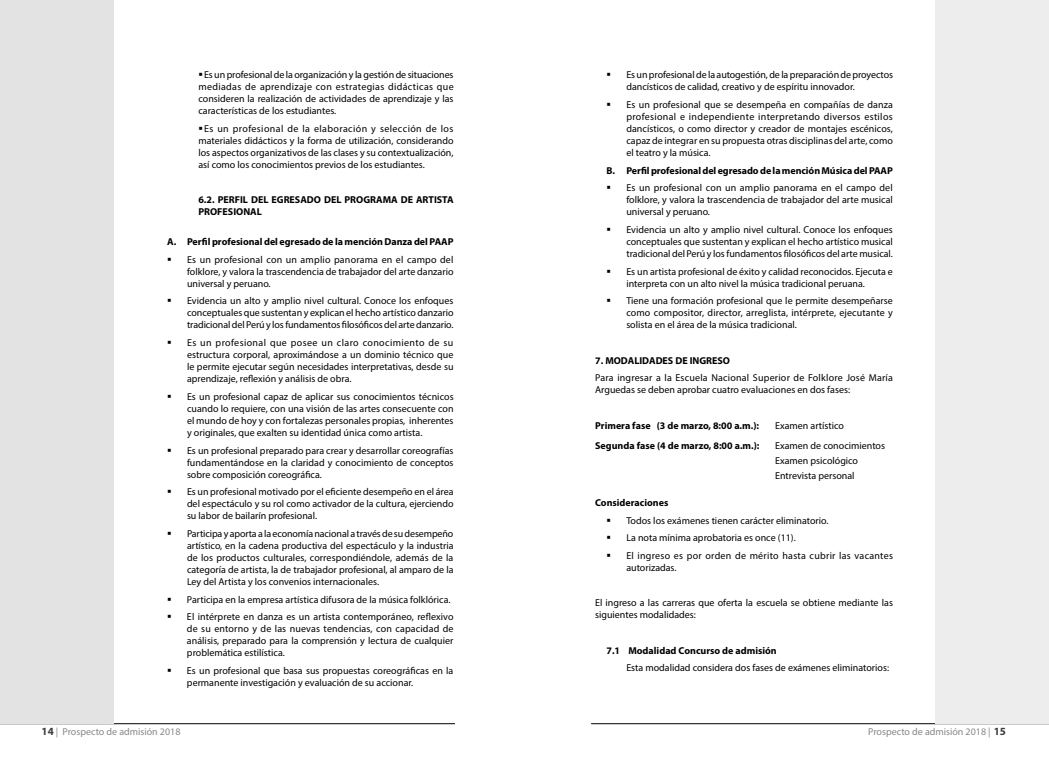
<style>
.page{position:relative;width:1049px;height:766px;background:#fff}
.page>*{position:absolute;margin:0;border:0;box-sizing:border-box;transform-origin:0 0}
.t1{font:10px/12px "Myriad Pro";color:#000;text-align:justify}
.t2{font:700 10px/12px "Myriad Pro";color:#000}
.t3{font:10px "Myriad Pro";color:#878787}
.s1{font-weight:700;font-size:11px;color:#3c3c3b}
</style>
<div class="page">
<hr style="left:591px;top:723px;width:458px;height:1px;background:#000">
<hr style="left:0;top:723px;width:455px;height:1px;background:#000">
<div style="left:935px;top:0;width:114px;height:723px;background:#ededed"></div>
<div style="left:0;top:0;width:113px;height:723px;background:#e3e3e3"></div>
<p class="t1" style="left:198px;top:69px;width:257px;text-indent:6px">Es un profesional de la organización y la gestión de situaciones mediadas de aprendizaje con estrategias didácticas que consideren la realización de actividades de aprendizaje y las características de los estudiantes.</p>
<p class="t1" style="left:198px;top:122px;width:257px;text-indent:6px">Es un profesional de la elaboración y selección de los materiales didácticos y la forma de utilización, considerando los aspectos organizativos de las clases y su contextualización, así como los conocimientos previos de los estudiantes.</p>
<p class="t2" style="left:198px;top:193px;width:257px">6.2. PERFIL DEL EGRESADO DEL PROGRAMA DE ARTISTA<br>PROFESIONAL</p>
<p class="t2" style="left:167px;top:235px;width:288px">A. Perfil profesional del egresado de la mención Danza del PAAP</p>
<p class="t1" style="left:187px;top:253px;width:268px">Es un profesional con un amplio panorama en el campo del folklore, y valora la trascendencia de trabajador del arte danzario universal y peruano.</p>
<p class="t1" style="left:187px;top:295px;width:268px">Evidencia un alto y amplio nivel cultural. Conoce los enfoques conceptuales que sustentan y explican el hecho artístico danzario tradicional del Perú y los fundamentos filosóficos del arte danzario.</p>
<p class="t1" style="left:187px;top:336px;width:268px">Es un profesional que posee un claro conocimiento de su estructura corporal, aproximándose a un dominio técnico que le permite ejecutar según necesidades interpretativas, desde su aprendizaje, reflexión y análisis de obra.</p>
<p class="t1" style="left:187px;top:390px;width:268px">Es un profesional capaz de aplicar sus conocimientos técnicos cuando lo requiere, con una visión de las artes consecuente con el mundo de hoy y con fortalezas personales propias, inherentes y originales, que exalten su identidad única como artista.</p>
<p class="t1" style="left:187px;top:444px;width:268px">Es un profesional preparado para crear y desarrollar coreografías fundamentándose en la claridad y conocimiento de conceptos sobre composición coreográfica.</p>
<p class="t1" style="left:187px;top:485px;width:268px">Es un profesional motivado por el eficiente desempeño en el área del espectáculo y su rol como activador de la cultura, ejerciendo su labor de bailarín profesional.</p>
<p class="t1" style="left:187px;top:527px;width:268px">Participa y aporta a la economía nacional a través de su desempeño artístico, en la cadena productiva del espectáculo y la industria de los productos culturales, correspondiéndole, además de la categoría de artista, la de trabajador profesional, al amparo de la Ley del Artista y los convenios internacionales.</p>
<p class="t1" style="left:187px;top:590px;width:268px;line-height:17.7px">Participa en la empresa artística difusora de la música folklórica.<br>El intérprete en danza es un artista contemporáneo, reflexivo</p>
<p class="t1" style="left:187px;top:622px;width:268px">de su entorno y de las nuevas tendencias, con capacidad de análisis, preparado para la comprensión y lectura de cualquier problemática estilística.</p>
<p class="t1" style="left:187px;top:664px;width:268px">Es un profesional que basa sus propuestas coreográficas en la permanente investigación y evaluación de su accionar.</p>
<p class="t1" style="left:626px;top:69px;width:268px">Es un profesional de la autogestión, de la preparación de proyectos dancísticos de calidad, creativo y de espíritu innovador.</p>
<p class="t1" style="left:626px;top:98px;width:268px">Es un profesional que se desempeña en compañías de danza profesional e independiente interpretando diversos estilos dancísticos, o como director y creador de montajes escénicos, capaz de integrar en su propuesta otras disciplinas del arte, como el teatro y la música.</p>
<p class="t2" style="left:606px;top:164px;width:288px">B. Perfil profesional del egresado de la mención Música del PAAP</p>
<p class="t1" style="left:626px;top:182px;width:268px">Es un profesional con un amplio panorama en el campo del folklore, y valora la trascendencia de trabajador del arte musical universal y peruano.</p>
<p class="t1" style="left:626px;top:223px;width:268px">Evidencia un alto y amplio nivel cultural. Conoce los enfoques conceptuales que sustentan y explican el hecho artístico musical tradicional del Perú y los fundamentos filosóficos del arte musical.</p>
<p class="t1" style="left:626px;top:265px;width:268px">Es un artista profesional de éxito y calidad reconocidos. Ejecuta e interpreta con un alto nivel la música tradicional peruana.</p>
<p class="t1" style="left:626px;top:295px;width:268px">Tiene una formación profesional que le permite desempeñarse como compositor, director, arreglista, intérprete, ejecutante y solista en el área de la música tradicional.</p>
<p class="t2" style="left:595px;top:354px;width:136px">7. MODALIDADES DE INGRESO</p>
<p class="t1" style="left:595px;top:372px;width:299px">Para ingresar a la Escuela Nacional Superior de Folklore José María<br>Arguedas se deben aprobar cuatro evaluaciones en dos fases:</p>
<p class="t2" style="left:595px;top:419px;width:165px">Primera fase (3 de marzo, 8:00 a.m.):</p>
<p class="t1" style="left:775px;top:419px;width:70px">Examen artístico</p>
<p class="t2" style="left:595px;top:439px;width:166px">Segunda fase (4 de marzo, 8:00 a.m.):</p>
<p class="t1" style="left:775px;top:438px;width:111px;line-height:14.8px;text-align:left">Examen de conocimientos<br>Examen psicológico<br>Entrevista personal</p>
<p class="t2" style="left:595px;top:496px;width:75px">Consideraciones</p>
<p class="t1" style="left:626px;top:511px;width:268px;line-height:17.7px;text-align:left">Todos los exámenes tienen carácter eliminatorio.<br>La nota mínima aprobatoria es once (11).<br>El ingreso es por orden de mérito hasta cubrir las vacantes</p>
<p class="t1" style="left:626px;top:561px;width:52px">autorizadas.</p>
<p class="t1" style="left:595px;top:596px;width:299px">El ingreso a las carreras que oferta la escuela se obtiene mediante las siguientes modalidades:</p>
<p class="t2" style="left:606px;top:643px;width:172px">7.1 Modalidad Concurso de admisión</p>
<p class="t1" style="left:626px;top:661px;width:264px">Esta modalidad considera dos fases de exámenes eliminatorios:</p>
<p class="t3" style="left:42px;top:724px;width:140px"><span class="s1">14</span> | Prospecto de admisión 2018</p>
<p class="t3" style="left:868px;top:724px;width:139px">Prospecto de admisión 2018 | <span class="s1">15</span></p>
</div>
